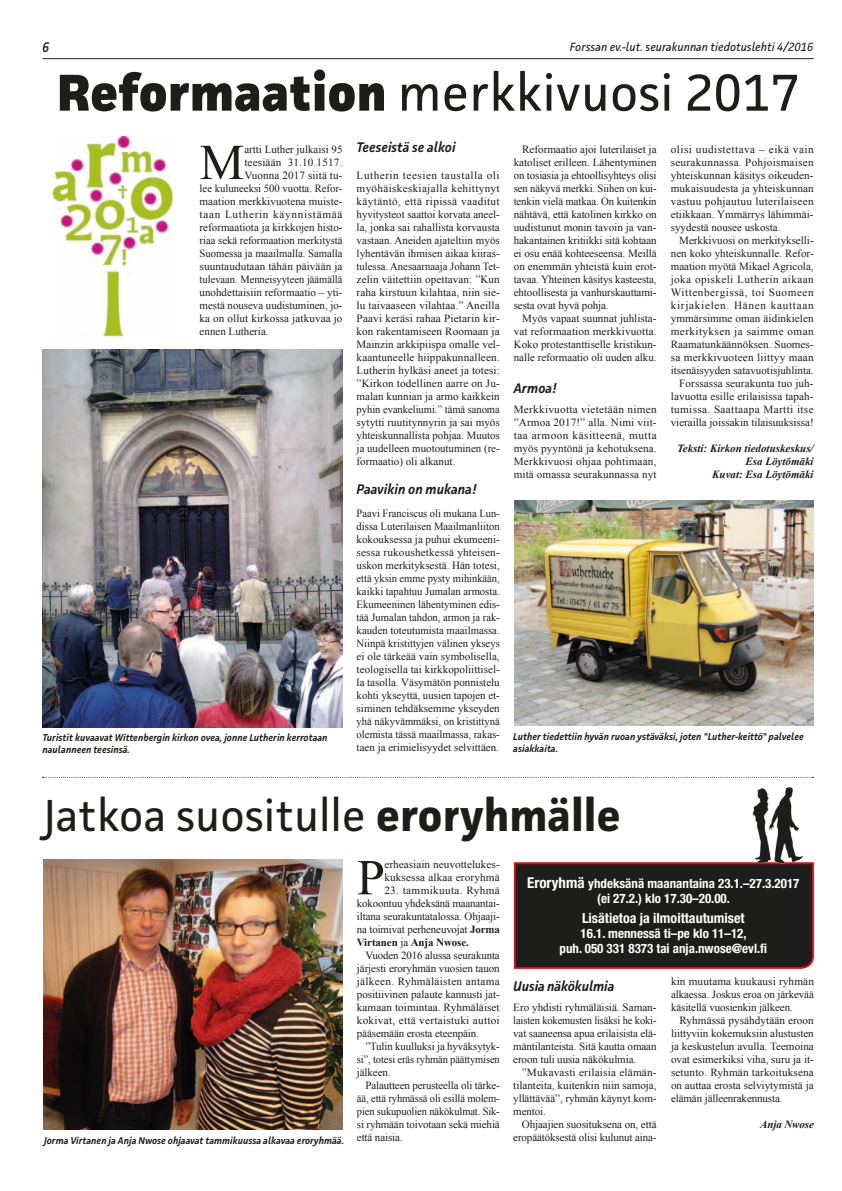
<style>
.page{position:relative;width:842px;height:1191px;background:#fff}
.page>*{position:absolute;margin:0;border:0;box-sizing:border-box;transform-origin:0 0}
.t1{font:52px "Facit";color:#1d1d1b}
.t2{font:50.3px "Times New Roman";color:#1d1d1b}
.t3{font:45px "Facit";color:#1d1d1b}
.t4{font:italic 600 14px "Facit";letter-spacing:-.005em;color:#1d1d1b}
.t5{font:700 condensed 14px "Helvetica Neue LT Std";color:#fff}
.t6{font:italic 600 14px "Facit";letter-spacing:-.005em;color:#1d1d1b;scale:.9 1}
.t7{font:700 condensed 13px/15px "Helvetica Neue LT Std";color:#fff;text-align:center}
.t8{font:italic 12px "Facit";color:#1d1d1b}
.t9{font:11px/13px "Times New Roman";color:#1d1d1b;text-align:justify}
.t10{font:11px/13px "Times New Roman";color:#1d1d1b;text-align:justify;scale:.95 1}
.t11{font:italic 700 11px/13px "Times New Roman";color:#1d1d1b;text-align:right}
.t12{font:11px "Times New Roman";letter-spacing:.06em;color:#1d1d1b}
.t13{font:italic 600 10px/12px "Facit";color:#1d1d1b}
.s1{font-weight:800}
.s2{font-weight:700}
.s3{font-size:15px}
</style>
<div class="page">
<hr style="left:43px;top:58px;width:771px;height:1px;background:#1d1d1b">
<img style="left:54px;top:137px;width:120px;height:200px">
<img style="left:43px;top:350px;width:300px;height:377px">
<img style="left:514px;top:500px;width:300px;height:225px">
<svg style="left:513px;top:862px;width:301px;height:107px;background:#281d1c"></svg>
<img style="left:751px;top:787px;width:53px;height:77px">
<img style="left:43px;top:859px;width:300px;height:270px">
<svg style="left:43px;top:777px;width:771px;height:1px"></svg>
<p class="t6" style="left:43px;top:39px;width:9px">6</p>
<p class="t8" style="left:570px;top:39px;width:245px">Forssan ev.-lut. seurakunnan tiedotuslehti 4/2016</p>
<h1 class="t1" style="left:57px;top:60px;width:744px"><span class="s1">Reformaation</span> merkkivuosi 2017</h1>
<h2 class="t2" style="left:200px;top:128px;width:46px">M</h2>
<p class="t9" style="left:244px;top:143px;width:100px">artti Luther julkaisi 95</p>
<p class="t4" style="left:357px;top:138px;width:101px">Teeseistä se alkoi</p>
<p class="t9" style="left:357px;top:169px;width:145px">Lutherin teesien taustalla oli myöhäiskeskiajalla kehittynyt käytäntö, että ripissä vaaditut hyvitysteot saattoi korvata aneel&shy;la, jonka sai rahallista korvausta vastaan. Aneiden ajateltiin myös lyhentävän ihmisen aikaa kiiras&shy;tulessa. Anesaarnaaja Johann Tet&shy;zelin väitettiin opettavan: ”Kun raha kirstuun kilahtaa, niin sie&shy;lu taivaaseen vilahtaa.” Aneilla Paavi keräsi rahaa Pietarin kir&shy;kon rakentamiseen Roomaan ja Mainzin arkkipiispa omalle vel&shy;kaantuneelle hiippakunnalleen.<br>Lutherin hylkäsi aneet ja totesi: ”Kirkon todellinen aarre on Ju&shy;malan kunnian ja armo kaikkein pyhin evankeliumi.” tämä sanoma sytytti ruutitynnyrin ja sai myös yhteiskunnallista pohjaa. Muutos ja uudelleen muotoutuminen (re&shy;formaatio) oli alkanut.</p>
<p class="t4" style="left:357px;top:480px;width:121px">Paavikin on mukana!</p>
<p class="t10" style="left:357px;top:507px;width:152px">Paavi Franciscus oli mukana Lun&shy;dissa Luterilaisen Maailmanliiton kokouksessa ja puhui ekumeeni&shy;sessa rukoushetkessä yhteisen&shy;uskon merkityksestä. Hän totesi, että yksin emme pysty mihinkään, kaikki tapahtuu Jumalan armosta.<br>Ekumeeninen lähentyminen edis&shy;tää Jumalan tahdon, armon ja rak&shy;kauden toteutumista maailmassa.<br>Niinpä kristittyjen välinen ykseys ei ole tärkeää vain symbolisella, teologisella tai kirkkopoliittisel&shy;la tasolla. Väsymätön ponnistelu kohti ykseyttä, uusien tapojen et&shy;siminen tehdäksemme ykseyden yhä näkyvämmäksi, on kristittynä olemista tässä maailmassa, rakas&shy;taen ja erimielisyydet selvittäen.</p>
<p class="t9" style="left:514px;top:143px;width:144px;text-indent:9px">Reformaatio ajoi luterilaiset ja katoliset erilleen. Lähentyminen on tosiasia ja ehtoollisyhteys olisi sen näkyvä merkki. Siihen on kui&shy;tenkin vielä matkaa. On kuitenkin nähtävä, että katolinen kirkko on uudistunut monin tavoin ja van&shy;hakantainen kritiikki sitä kohtaan ei osu enää kohteeseensa. Meillä on enemmän yhteistä kuin erot&shy;tavaa. Yhteinen käsitys kasteesta, ehtoollisesta ja vanhurskauttami&shy;sesta ovat hyvä pohja.</p>
<p class="t9" style="left:514px;top:312px;width:144px;text-indent:9px">Myös vapaat suunnat juhlista&shy;vat reformaation merkkivuotta.<br>Koko protestanttiselle kristikun&shy;nalle reformaatio oli uuden alku.</p>
<p class="t4" style="left:514px;top:379px;width:45px">Armoa!</p>
<p class="t9" style="left:514px;top:403px;width:144px">Merkkivuotta vietetään nimen ”Armoa 2017!” alla. Nimi viit&shy;taa armoon käsitteenä, mutta myös pyyntönä ja kehotuksena.<br>Merkkivuosi ohjaa pohtimaan, mitä omassa seurakunnassa nyt</p>
<p class="t9" style="left:671px;top:143px;width:144px">olisi uudistettava – eikä vain seurakunnassa. Pohjoismaisen yhteiskunnan käsitys oikeuden&shy;mukaisuudesta ja yhteiskunnan vastuu pohjautuu luterilaiseen etiikkaan. Ymmärrys lähimmäi&shy;syydestä nousee uskosta.</p>
<p class="t9" style="left:671px;top:234px;width:144px;text-align:right">Merkkivuosi on merkitykselli&shy;nen koko yhteiskunnalle. Refor&shy;maation myötä Mikael Agricola, joka opiskeli Lutherin aikaan<br>Wittenbergissä, toi Suomeen kirjakielen. Hänen kauttaan ymmärsimme oman äidinkielen merkityksen ja saimme oman<br>Raamatunkäännöksen. Suomes&shy;sa merkkivuoteen liittyy maan itsenäisyyden satavuotisjuhlinta.<br>Forssassa seurakunta tuo juh&shy;lavuotta esille erilaisissa tapah&shy;tumissa. Saattaapa Martti itse vierailla joissakin tilaisuuksissa!</p>
<p class="t11" style="left:677px;top:442px;width:138px">Teksti: Kirkon tiedotuskeskus/<br>Esa Löytömäki<br>Kuvat: Esa Löytömäki</p>
<p class="t9" style="left:244px;top:156px;width:100px">teesiään 31.10.1517.</p>
<p class="t9" style="left:244px;top:169px;width:100px">Vuonna 2017 siitä tu-</p>
<p class="t9" style="left:200px;top:182px;width:144px">lee kuluneeksi 500 vuotta. Refor-</p>
<p class="t9" style="left:200px;top:195px;width:144px">maation merkkivuotena muiste-</p>
<p class="t12" style="left:200px;top:207px;width:144px">taan Lutherin käynnistämää</p>
<p class="t9" style="left:200px;top:221px;width:144px">reformaatiota ja kirkkojen histo-</p>
<p class="t9" style="left:200px;top:234px;width:144px">riaa sekä reformaation merkitystä</p>
<p class="t9" style="left:200px;top:247px;width:144px">Suomessa ja maailmalla. Samalla</p>
<p class="t9" style="left:200px;top:260px;width:144px">suuntaudutaan tähän päivään ja</p>
<p class="t10" style="left:200px;top:273px;width:152px">tulevaan. Menneisyyteen jäämällä</p>
<p class="t9" style="left:200px;top:286px;width:144px">unohdettaisiin reformaatio – yti-</p>
<p class="t9" style="left:200px;top:299px;width:144px">mestä nouseva uudistuminen, jo-</p>
<p class="t9" style="left:200px;top:312px;width:144px">ka on ollut kirkossa jatkuvaa jo</p>
<p class="t9" style="left:200px;top:325px;width:71px">ennen Lutheria.</p>
<p class="t13" style="left:513px;top:731px;width:292px">Luther tiedettiin hyvän ruoan ystäväksi, joten "Luther-keittö" palvelee asiakkaita.</p>
<p class="t13" style="left:43px;top:731px;width:287px">Turistit kuvaavat Wittenbergin kirkon ovea, jonne Lutherin kerrotaan naulanneen teesinsä.</p>
<h3 class="t3" style="left:43px;top:787px;width:579px">Jatkoa suositulle <span class="s2">eroryhmälle</span></h3>
<p class="t7" style="left:527px;top:875px;width:274px"><span class="s3">Eroryhmä</span> yhdeksänä maanantaina 23.1.–27.3.2017 (ei 27.2.) klo 17.30–20.00.</p>
<p class="t5" style="left:582px;top:909px;width:164px">Lisätietoa ja ilmoittautumiset</p>
<p class="t7" style="left:559px;top:925px;width:209px">16.1. mennessä ti–pe klo 11–12,<br>puh. 050 331 8373 tai anja.nwose@evl.fi</p>
<h2 class="t2" style="left:357px;top:843px;width:29px">P</h2>
<p class="t9" style="left:384px;top:858px;width:117px">erheasiain neuvottelukes&shy;kuksessa alkaa eroryhmä</p>
<p class="t9" style="left:357px;top:884px;width:144px;text-indent:27px">23. tammikuuta. Ryhmä kokoontuu yhdeksänä maanantai&shy;iltana seurakuntatalossa. Ohjaaji&shy;na toimivat perheneuvojat <span class="s2">Jorma Virtanen</span> ja <span class="s2">Anja Nwose.</span></p>
<p class="t9" style="left:357px;top:949px;width:144px;text-indent:9px">Vuoden 2016 alussa seurakunta järjesti eroryhmän vuosien tauon jälkeen. Ryhmäläisten antama positiivinen palaute kannusti jat&shy;kamaan toimintaa. Ryhmäläiset kokivat, että vertaistuki auttoi pääsemään erosta eteenpäin.</p>
<p class="t9" style="left:357px;top:1040px;width:144px;text-indent:9px">”Tulin kuulluksi ja hyväksytyk&shy;si”, totesi eräs ryhmän päättymisen jälkeen.</p>
<p class="t9" style="left:357px;top:1079px;width:144px;text-indent:9px">Palautteen perusteella oli tärke&shy;ää, että ryhmässä oli esillä molem&shy;pien sukupuolien näkökulmat. Sik&shy;si ryhmään toivotaan sekä miehiä että naisia.</p>
<p class="t9" style="left:671px;top:975px;width:144px">kin muutama kuukausi ryhmän alkaessa. Joskus eroa on järkevää käsitellä vuosienkin jälkeen.</p>
<p class="t9" style="left:671px;top:1014px;width:144px;text-indent:9px">Ryhmässä pysähdytään eroon liittyviin kokemuksiin alustusten ja keskustelun avulla. Teemoina ovat esimerkiksi viha, suru ja it&shy;setunto. Ryhmän tarkoituksena on auttaa erosta selviytymistä ja elämän jälleenrakennusta.</p>
<p class="t11" style="left:760px;top:1118px;width:55px">Anja Nwose</p>
<p class="t4" style="left:513px;top:977px;width:103px">Uusia näkökulmia</p>
<p class="t9" style="left:513px;top:1001px;width:145px">Ero yhdisti ryhmäläisiä. Saman&shy;laisten kokemusten lisäksi he koki&shy;vat saaneensa apua erilaisista elä&shy;mäntilanteista. Sitä kautta omaan eroon tuli uusia näkökulmia.</p>
<p class="t9" style="left:513px;top:1066px;width:145px;text-indent:9px">”Mukavasti erilaisia elämän&shy;tilanteita, kuitenkin niin samoja, yllättävää”, ryhmän käynyt kom&shy;mentoi.</p>
<p class="t9" style="left:513px;top:1118px;width:145px;text-align:right">Ohjaajien suosituksena on, että eropäätöksestä olisi kulunut aina-</p>
<p class="t13" style="left:44px;top:1134px;width:302px">Jorma Virtanen ja Anja Nwose ohjaavat tammikuussa alkavaa eroryhmää.</p>
</div>
